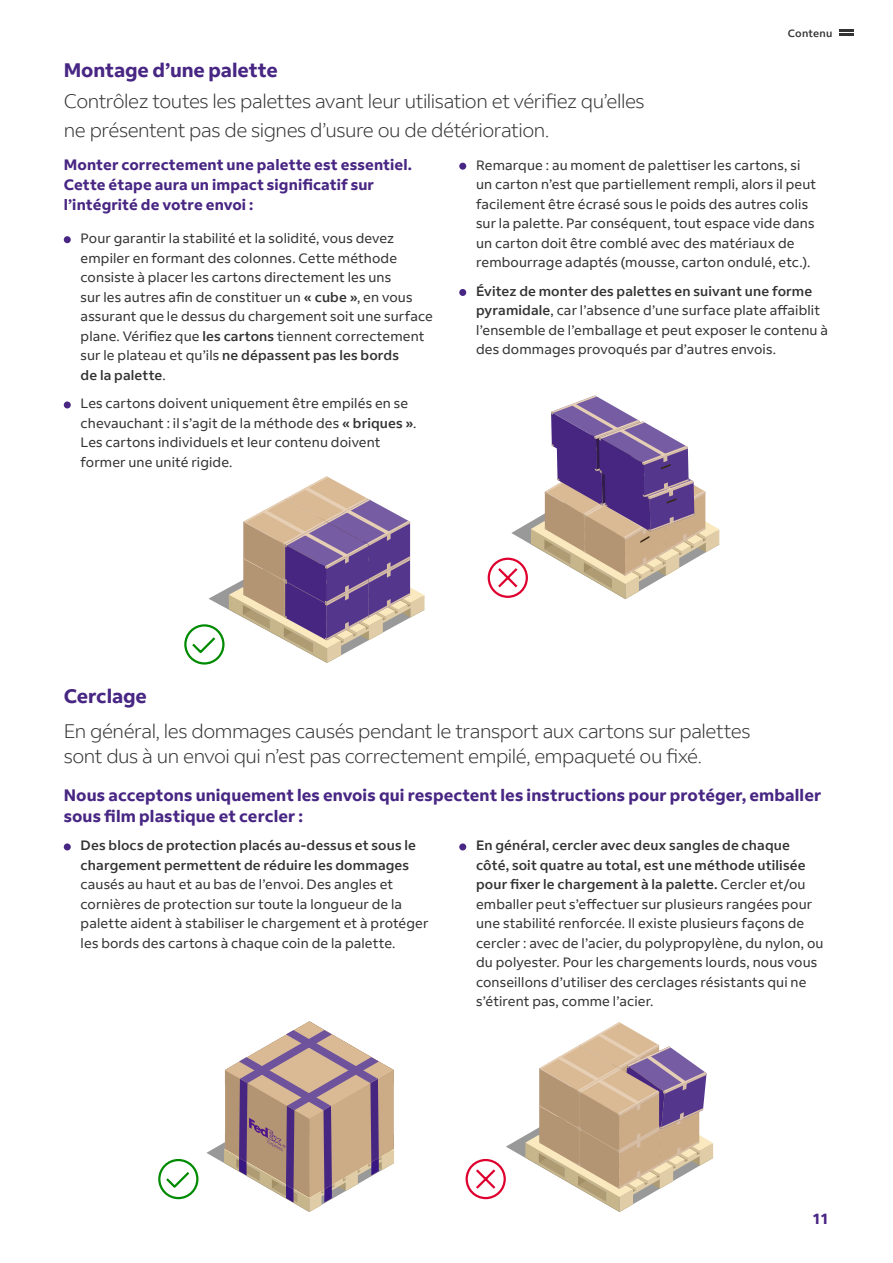
<style>
.page{position:relative;width:893px;height:1263px;background:#fff}
.page>*{position:absolute;margin:0;border:0;box-sizing:border-box;transform-origin:0 0}
.t1{font:300 19.5px/28.5px "Fed Ex Sans";letter-spacing:-.025em;color:#333}
.t2{font:700 19.5px "Fed Ex Sans";letter-spacing:-.005em;color:#482683}
.t3{font:700 16.5px/20.2px "Fed Ex Sans";letter-spacing:.005em;color:#482683}
.t4{font:700 15px/20.2px "Fed Ex Sans";letter-spacing:.01em;color:#482683}
.t5{font:13.5px/19.5px "Fed Ex Sans";letter-spacing:.01em;color:#333}
.t6{font:500 13.5px/19.5px "Fed Ex Sans";letter-spacing:.01em;color:#333}
.t7{font:500 10.5px "Fed Ex Sans";letter-spacing:.02em;color:#333}
.s1{font-weight:500}
</style>
<div class="page">
<div style="left:64px;top:236px;width:7px;height:7px;background:#482683;border-radius:50%"></div>
<div style="left:64px;top:401px;width:7px;height:7px;background:#482683;border-radius:50%"></div>
<div style="left:459px;top:163px;width:7px;height:7px;background:#482683;border-radius:50%"></div>
<div style="left:459px;top:289px;width:7px;height:7px;background:#482683;border-radius:50%"></div>
<svg style="left:184px;top:476px;width:241px;height:189px"></svg>
<svg style="left:487px;top:395px;width:232px;height:204px"></svg>
<div style="left:64px;top:843px;width:7px;height:7px;background:#482683;border-radius:50%"></div>
<div style="left:459px;top:843px;width:7px;height:7px;background:#482683;border-radius:50%"></div>
<svg style="left:158px;top:1158px;width:41px;height:42px"></svg>
<svg style="left:206px;top:1021px;width:188px;height:191px"></svg>
<svg style="left:465px;top:1022px;width:248px;height:190px"></svg>
<svg style="left:839px;top:30px;width:14px;height:6px"></svg>
<h1 class="t2" style="left:64px;top:58px;width:216px">Montage d’une palette</h1>
<p class="t7" style="left:788px;top:27px;width:46px">Contenu</p>
<h1 class="t1" style="left:64px;top:87px;width:582px">Contrôlez toutes les palettes avant leur utilisation et vérifiez qu’elles ne présentent pas de signes d’usure ou de détérioration.</h1>
<p class="t4" style="left:64px;top:154px;width:350px">Monter correctement une palette est essentiel.<br>Cette étape aura un impact significatif sur l’intégrité de votre envoi :</p>
<p class="t5" style="left:81px;top:229px;width:354px">Pour garantir la stabilité et la solidité, vous devez empiler en formant des colonnes. Cette méthode consiste à placer les cartons directement les uns<br>sur les autres afin de constituer un <span class="s1">« cube »</span>, en vous assurant que le dessus du chargement soit une surface plane. Vérifiez que <span class="s1">les cartons</span> tiennent correctement sur le plateau et qu’ils <span class="s1">ne dépassent pas les bords<br>de la palette</span>.</p>
<p class="t5" style="left:81px;top:394px;width:337px">Les cartons doivent uniquement être empilés en se chevauchant : il s’agit de la méthode des <span class="s1">« briques »</span>.<br>Les cartons individuels et leur contenu doivent former une unité rigide.</p>
<p class="t5" style="left:476px;top:155px;width:342px">Remarque : au moment de palettiser les cartons, si un carton n’est que partiellement rempli, alors il peut facilement être écrasé sous le poids des autres colis sur la palette. Par conséquent, tout espace vide dans un carton doit être comblé avec des matériaux de rembourrage adaptés (mousse, carton ondulé, etc.).</p>
<p class="t5" style="left:476px;top:282px;width:353px"><span class="s1">Évitez de monter des palettes en suivant une forme pyramidale</span>, car l’absence d’une surface plate affaiblit l’ensemble de l’emballage et peut exposer le contenu à des dommages provoqués par d’autres envois.</p>
<h1 class="t2" style="left:64px;top:684px;width:85px">Cerclage</h1>
<h1 class="t1" style="left:64px;top:718px;width:688px;line-height:25.5px">En général, les dommages causés pendant le transport aux cartons sur palettes sont dus à un envoi qui n’est pas correctement empilé, empaqueté ou fixé.</h1>
<p class="t3" style="left:64px;top:786px;width:759px">Nous acceptons uniquement les envois qui respectent les instructions pour protéger, emballer sous film plastique et cercler :</p>
<p class="t6" style="left:81px;top:836px;width:337px">Des blocs de protection placés au-dessus et sous le chargement permettent de réduire les dommages</p>
<p class="t5" style="left:81px;top:875px;width:349px">causés au haut et au bas de l’envoi. Des angles et cornières de protection sur toute la longueur de la palette aident à stabiliser le chargement et à protéger les bords des cartons à chaque coin de la palette.</p>
<p class="t5" style="left:476px;top:836px;width:349px"><span class="s1">En général, cercler avec deux sangles de chaque côté, soit quatre au total, est une méthode utilisée pour fixer le chargement à la palette.</span> Cercler et/ou emballer peut s’effectuer sur plusieurs rangées pour une stabilité renforcée. Il existe plusieurs façons de cercler : avec de l’acier, du polypropylène, du nylon, ou du polyester. Pour les chargements lourds, nous vous conseillons d’utiliser des cerclages résistants qui ne s’étirent pas, comme l’acier.</p>
<p class="t4" style="left:812px;top:1208px;width:19px">11</p>
</div>
